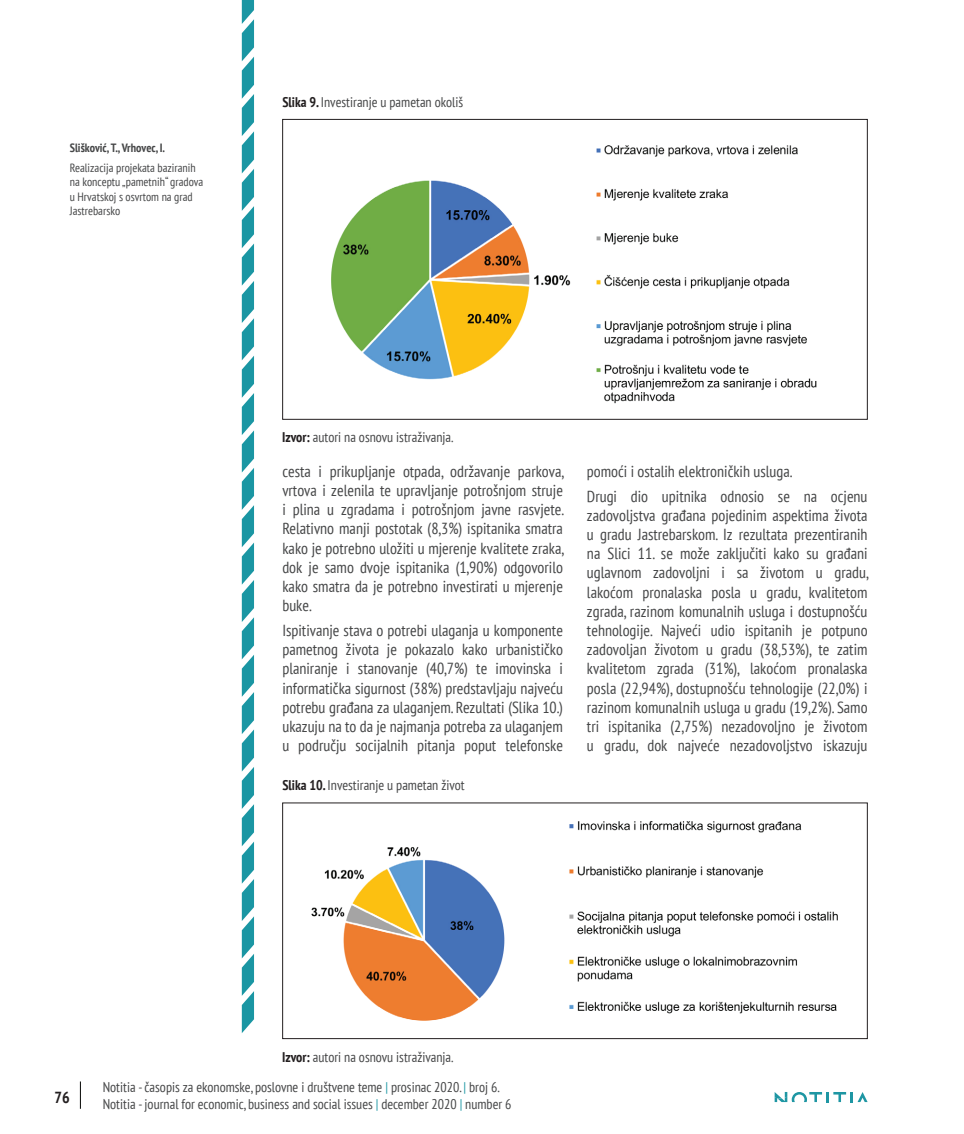
<style>
.page{position:relative;width:964px;height:1134px;background:#fff}
.page>*{position:absolute;margin:0;border:0;box-sizing:border-box;transform-origin:0 0}
.t1{font:condensed 16px/19.2px "PT Sans";color:#454647;text-align:justify}
.t2{font:700 condensed 16px "PT Sans";color:#231f20}
.t3{font:condensed 14px/16.8px "PT Sans";color:#454647}
.t4{font:condensed 12px/14.4px "PT Sans";color:#454647}
.t5{font:700 condensed 12px "PT Sans";color:#454647}
.s1{font-weight:700;color:#231f20}
.s2{color:#1a96a3}
</style>
<div class="page">
<svg style="left:242px;top:0;width:12px;height:1033px"></svg>
<svg style="left:80px;top:1081px;width:1px;height:28px"></svg>
<svg style="left:774px;top:1092px;width:93px;height:10px"></svg>
<div style="left:282px;top:119px;width:585px;height:301px;border:1px solid #231f20"></div>
<img style="left:331px;top:145px;width:486px;height:259px">
<div style="left:282px;top:803px;width:585px;height:236px;border:1px solid #231f20"></div>
<img style="left:311px;top:821px;width:527px;height:200px">
<p class="t5" style="left:70px;top:139px;width:97px">Slišković, T., Vrhovec, I.</p>
<p class="t4" style="left:70px;top:160px;width:135px">Realizacija projekata baziranih na konceptu „pametnih“ gradova u Hrvatskoj s osvrtom na grad<br>Jastrebarsko</p>
<p class="t3" style="left:282px;top:93px;width:182px"><span class="s1">Slika 9.</span> Investiranje u pametan okoliš</p>
<p class="t3" style="left:282px;top:428px;width:173px"><span class="s1">Izvor:</span> autori na osnovu istraživanja.</p>
<p class="t1" style="left:282px;top:461px;width:283px">cesta i prikupljanje otpada, održavanje parkova, vrtova i zelenila te upravljanje potrošnjom struje i plina u zgradama i potrošnjom javne rasvjete.<br>Relativno manji postotak (8,3%) ispitanika smatra kako je potrebno uložiti u mjerenje kvalitete zraka, dok je samo dvoje ispitanika (1,90%) odgovorilo kako smatra da je potrebno investirati u mjerenje buke.</p>
<p class="t1" style="left:282px;top:620px;width:282px">Ispitivanje stava o potrebi ulaganja u komponente pametnog života je pokazalo kako urbanističko planiranje i stanovanje (40,7%) te imovinska i informatička sigurnost (38%) predstavljaju najveću potrebu građana za ulaganjem. Rezultati (Slika 10.) ukazuju na to da je najmanja potreba za ulaganjem u području socijalnih pitanja poput telefonske</p>
<p class="t3" style="left:282px;top:777px;width:184px"><span class="s1">Slika 10.</span> Investiranje u pametan život</p>
<p class="t1" style="left:587px;top:458px;width:282px;line-height:24.8px">pomoći i ostalih elektroničkih usluga.<br>Drugi dio upitnika odnosio se na ocjenu</p>
<p class="t1" style="left:587px;top:505px;width:283px">zadovoljstva građana pojedinim aspektima života u gradu Jastrebarskom. Iz rezultata prezentiranih na Slici 11. se može zaključiti kako su građani uglavnom zadovoljni i sa životom u gradu, lakoćom pronalaska posla u gradu, kvalitetom zgrada, razinom komunalnih usluga i dostupnošću tehnologije. Najveći udio ispitanih je potpuno zadovoljan životom u gradu (38,53%), te zatim kvalitetom zgrada (31%), lakoćom pronalaska posla (22,94%), dostupnošću tehnologije (22,0%) i razinom komunalnih usluga u gradu (19,2%). Samo tri ispitanika (2,75%) nezadovoljno je životom u gradu, dok najveće nezadovoljstvo iskazuju</p>
<p class="t3" style="left:282px;top:1048px;width:173px"><span class="s1">Izvor:</span> autori na osnovu istraživanja.</p>
<p class="t2" style="left:55px;top:1086px;width:17px">76</p>
<p class="t3" style="left:103px;top:1078px;width:410px">Notitia - časopis za ekonomske, poslovne i društvene teme <span class="s2">|</span> prosinac 2020. <span class="s2">|</span> broj 6.<br>Notitia - journal for economic, business and social issues <span class="s2">|</span> december 2020 <span class="s2">|</span> number 6</p>
</div>
